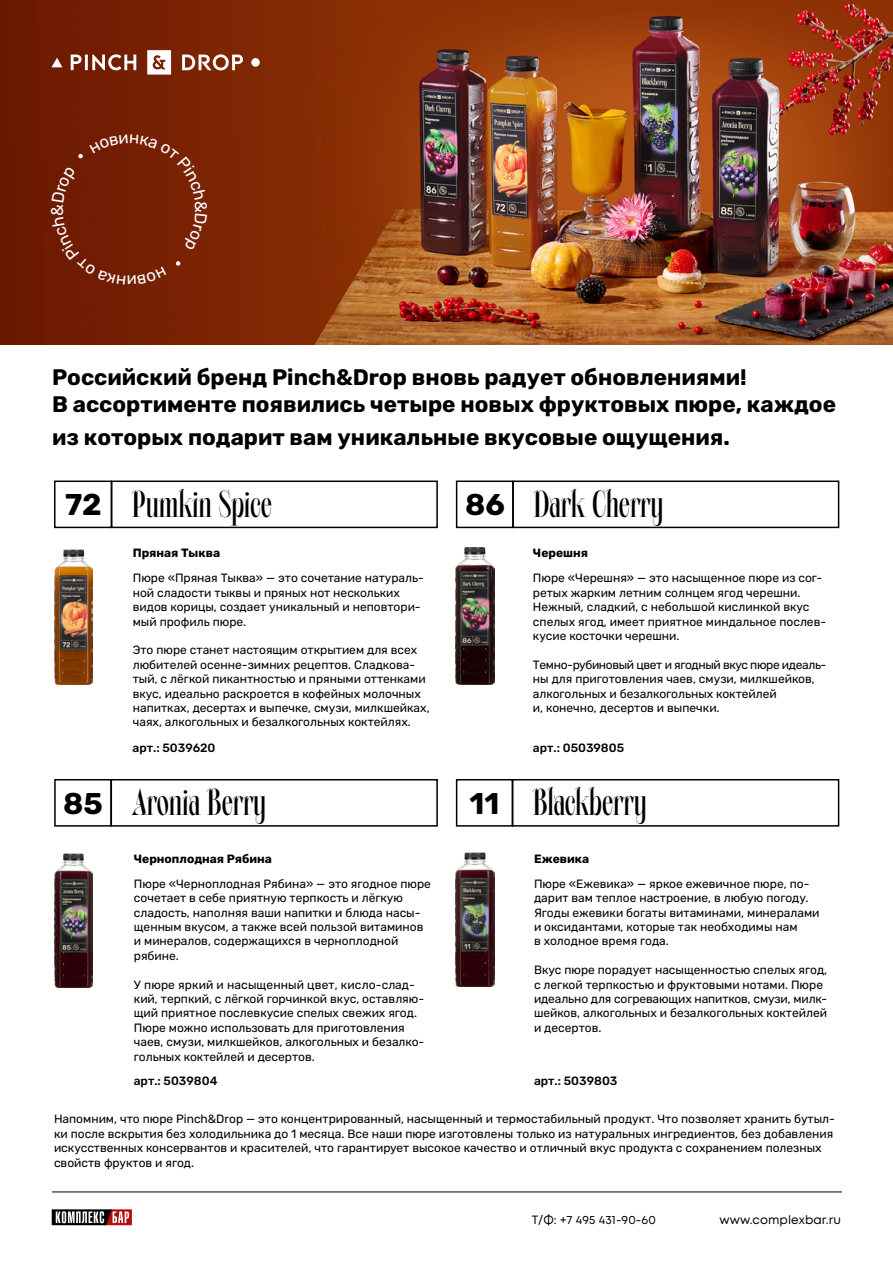
<style>
.page{position:relative;width:893px;height:1263px;background:#fff}
.page>*{position:absolute;margin:0;border:0;box-sizing:border-box;transform-origin:0 0}
.t1{font:37.5px "Faust &Wagner";letter-spacing:-.01em;color:#000}
.t2{font:700 30px "Rubik";color:#000}
.t3{font:700 22.5px/27px "Rubik";color:#000}
.t4{font:12px/14.4px "Rubik";color:#000}
.t5{font:500 12px "Rubik";color:#000}
.t6{font:700 12px "Rubik";color:#000}
.t7{font:12px "Mont";letter-spacing:.01em;color:#000}
</style>
<div class="page">
<img style="left:0;top:0;width:893px;height:344px">
<svg style="left:52px;top:50px;width:208px;height:25px"></svg>
<hr style="left:52px;top:1191px;width:790px;height:1px;background:#000">
<svg style="left:52px;top:1209px;width:80px;height:16px"></svg>
<img style="left:54px;top:854px;width:39px;height:134px">
<img style="left:54px;top:549px;width:38px;height:135px">
<img style="left:456px;top:853px;width:38px;height:134px">
<img style="left:456px;top:547px;width:38px;height:138px">
<div style="left:54px;top:480px;width:58px;height:48px;border:2px solid #000"></div>
<div style="left:54px;top:779px;width:58px;height:48px;border:2px solid #000"></div>
<div style="left:456px;top:779px;width:57px;height:48px;border:2px solid #000"></div>
<div style="left:456px;top:480px;width:58px;height:48px;border:2px solid #000"></div>
<div style="left:111px;top:480px;width:327px;height:48px;border:2px solid #000"></div>
<div style="left:111px;top:779px;width:327px;height:48px;border:2px solid #000"></div>
<div style="left:512px;top:779px;width:327px;height:48px;border:2px solid #000"></div>
<div style="left:512px;top:480px;width:327px;height:48px;border:2px solid #000"></div>
<div style="left:51px;top:134px;width:157px;height:151px;background:#742003"></div>
<h3 class="t3" style="left:52px;top:364px;width:785px">Российский бренд Pinch&amp;Drop вновь радует обновлениями!<br>В ассортименте появились четыре новых фруктовых пюре, каждое</h3>
<h3 class="t3" style="left:52px;top:424px;width:679px">из которых подарит вам уникальные вкусовые ощущения.</h3>
<h2 class="t2" style="left:65px;top:488px;width:38px">72</h2>
<h1 class="t1" style="left:132px;top:483px;width:142px">Pumkin Spice</h1>
<h2 class="t2" style="left:465px;top:488px;width:41px">86</h2>
<h1 class="t1" style="left:533px;top:483px;width:132px">Dark Cherry</h1>
<p class="t6" style="left:133px;top:546px;width:89px">Пряная Тыква</p>
<p class="t4" style="left:133px;top:571px;width:293px">Пюре «Пряная Тыква» — это сочетание натураль&shy;ной сладости тыквы и пряных нот нескольких видов корицы, создает уникальный и неповтори&shy;мый профиль пюре.</p>
<p class="t4" style="left:133px;top:643px;width:298px">Это пюре станет настоящим открытием для всех любителей осенне-зимних рецептов. Сладкова&shy;тый, с лёгкой пикантностью и пряными оттенками вкус, идеально раскроется в кофейных молочных напитках, десертах и выпечке, смузи, милкшейках, чаях, алкогольных и безалкогольных коктейлях.</p>
<p class="t6" style="left:533px;top:546px;width:57px">Черешня</p>
<p class="t4" style="left:533px;top:571px;width:295px">Пюре «Черешня» — это насыщенное пюре из сог&shy;ретых жарким летним солнцем ягод черешни.<br>Нежный, сладкий, с небольшой кислинкой вкус спелых ягод, имеет приятное миндальное послев&shy;кусие косточки черешни.</p>
<p class="t4" style="left:533px;top:658px;width:295px">Темно-рубиновый цвет и ягодный вкус пюре идеаль&shy;ны для приготовления чаев, смузи, милкшейков, алкогольных и безалкогольных коктейлей<br>и, конечно, десертов и выпечки.</p>
<p class="t5" style="left:133px;top:739px;width:84px">арт.: 5039620</p>
<p class="t5" style="left:533px;top:739px;width:93px">арт.: 05039805</p>
<h1 class="t1" style="left:132px;top:781px;width:136px">Aronia Berry</h1>
<h1 class="t1" style="left:533px;top:781px;width:115px">Blackberry</h1>
<h2 class="t2" style="left:63px;top:786px;width:41px">85</h2>
<h2 class="t2" style="left:470px;top:786px;width:31px">11</h2>
<p class="t6" style="left:134px;top:852px;width:140px">Черноплодная Рябина</p>
<p class="t4" style="left:134px;top:877px;width:299px">Пюре «Черноплодная Рябина» — это ягодное пюре сочетает в себе приятную терпкость и лёгкую сладость, наполняя ваши напитки и блюда насы&shy;щенным вкусом, а также всей пользой витаминов и минералов, содержащихся в черноплодной рябине.</p>
<p class="t4" style="left:134px;top:978px;width:292px">У пюре яркий и насыщенный цвет, кисло-слад&shy;кий, терпкий, с лёгкой горчинкой вкус, оставляю&shy;щий приятное послевкусие спелых свежих ягод.<br>Пюре можно использовать для приготовления чаев, смузи, милкшейков, алкогольных и безалко&shy;гольных коктейлей и десертов.</p>
<p class="t5" style="left:134px;top:1072px;width:85px">арт.: 5039804</p>
<p class="t6" style="left:534px;top:852px;width:57px">Ежевика</p>
<p class="t4" style="left:534px;top:877px;width:287px">Пюре «Ежевика» — яркое ежевичное пюре, по&shy;дарит вам теплое настроение, в любую погоду.<br>Ягоды ежевики богаты витаминами, минералами и оксидантами, которые так необходимы нам<br>в холодное время года.</p>
<p class="t4" style="left:534px;top:963px;width:295px">Вкус пюре порадует насыщенностью спелых ягод, с легкой терпкостью и фруктовыми нотами. Пюре идеально для согревающих напитков, смузи, милк&shy;шейков, алкогольных и безалкогольных коктейлей и десертов.</p>
<p class="t5" style="left:534px;top:1072px;width:85px">арт.: 5039803</p>
<p class="t4" style="left:54px;top:1112px;width:782px">Напомним, что пюре Pinch&amp;Drop — это концентрированный, насыщенный и термостабильный продукт. Что позволяет хранить бутыл&shy;ки после вскрытия без холодильника до 1 месяца. Все наши пюре изготовлены только из натуральных ингредиентов, без добавления искусственных консервантов и красителей, что гарантирует высокое качество и отличный вкус продукта с сохранением полезных свойств фруктов и ягод.</p>
<p class="t7" style="left:532px;top:1212px;width:125px">Т/Ф: +7 495 431-90-60</p>
<p class="t7" style="left:719px;top:1212px;width:123px">www.complexbar.ru</p>
</div>
